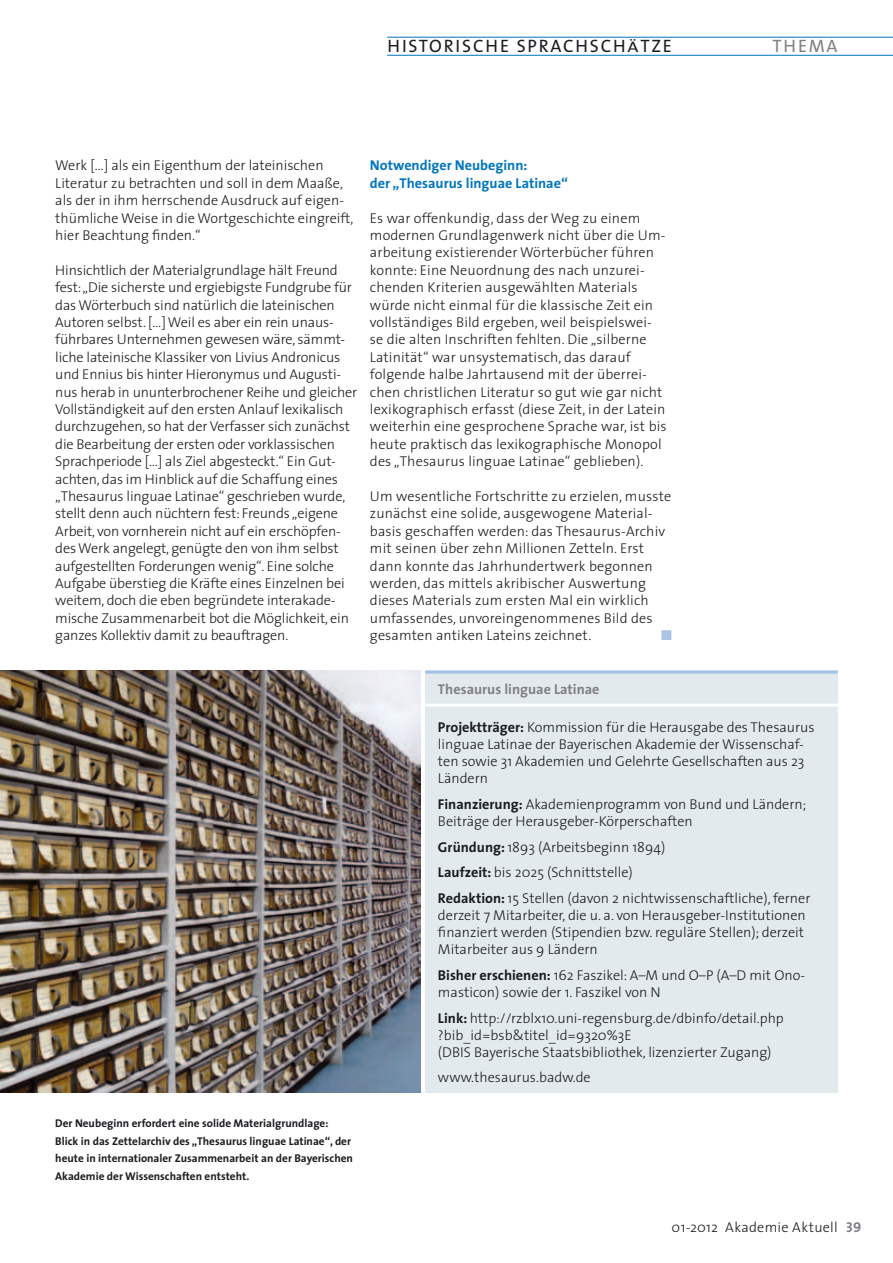
<style>
.page{position:relative;width:893px;height:1263px;background:#fff}
.page>*{position:absolute;margin:0;border:0;box-sizing:border-box;transform-origin:0 0}
.t1{font:18px "The Sans";letter-spacing:.1em;color:#1b1c20}
.t2{font:18px "The Sans";letter-spacing:.1em;color:#818084}
.t3{font:300 14.25px/17.4px "The Sans";color:#1b1c20}
.t4{font:700 14.25px/17.4px "The Sans";color:#0076be}
.t5{font:300 14.25px "The Sans";letter-spacing:.02em;color:#1b1c20}
.t6{font:700 14.25px "The Sans";color:#818084}
.t7{font:14.25px "Zapf Dingbats ITC";color:#acc3e5}
.t8{font:700 11.25px/17.4px "The Sans";color:#1b1c20}
.s1{font-size:15.3px}
.s2{font-weight:700}
.s3{font-family:"The Sans Bold Caps";font-weight:400;color:#818084}
</style>
<div class="page">
<hr style="left:387px;top:55px;width:506px;height:1px;background:#0076be">
<hr style="left:387px;top:37px;width:506px;height:1px;background:#0076be">
<div style="left:425px;top:671px;width:413px;height:422px;background:#e3eaee"></div>
<hr style="left:425px;top:671px;width:413px;height:3px;background:#a2c3e7">
<hr style="left:425px;top:704px;width:413px;height:3px;background:#fff">
<img style="left:0;top:671px;width:421px;height:422px">
<p class="t1" style="left:387px;top:31px;width:286px">H ISTORISCHE SPRACHSCH<span class="s1">Ä</span>TZE</p>
<p class="t2" style="left:772px;top:31px;width:67px">THEMA</p>
<p class="t3" style="left:55px;top:156px;width:300px">Werk […] als ein Eigenthum der lateinischen Literatur zu betrachten und soll in dem Maaße, als der in ihm herrschende Ausdruck auf eigen&shy;thümliche Weise in die Wortgeschichte eingreift, hier Beachtung finden.“</p>
<p class="t3" style="left:55px;top:261px;width:303px">Hinsichtlich der Materialgrundlage hält Freund fest: „Die sicherste und ergiebigste Fundgrube für das Wörterbuch sind natürlich die lateinischen Autoren selbst. […] Weil es aber ein rein unaus&shy;führbares Unternehmen gewesen wäre, sämmt&shy;liche lateinische Klassiker von Livius Andronicus und Ennius bis hinter Hieronymus und Augusti&shy;nus herab in ununterbrochener Reihe und gleicher Vollständigkeit auf den ersten Anlauf lexikalisch durchzugehen, so hat der Verfasser sich zunächst die Bearbeitung der ersten oder vorklassischen Sprachperiode […] als Ziel abgesteckt.“ Ein Gut&shy;achten, das im Hinblick auf die Schaffung eines „Thesaurus linguae Latinae“ geschrieben wurde, stellt denn auch nüchtern fest: Freunds „eigene Arbeit, von vornherein nicht auf ein erschöpfen&shy;des Werk angelegt, genügte den von ihm selbst aufgestellten Forderungen wenig“. Eine solche Aufgabe überstieg die Kräfte eines Einzelnen bei weitem, doch die eben begründete interakade&shy;mische Zusammenarbeit bot die Möglichkeit, ein ganzes Kollektiv damit zu beauftragen.</p>
<p class="t4" style="left:370px;top:156px;width:200px">Notwendiger Neubeginn:<br>der „Thesaurus linguae Latinae“</p>
<p class="t3" style="left:370px;top:209px;width:298px">Es war offenkundig, dass der Weg zu einem modernen Grundlagenwerk nicht über die Um&shy;arbeitung existierender Wörterbücher führen konnte: Eine Neuordnung des nach unzurei&shy;chenden Kriterien ausgewählten Materials würde nicht einmal für die klassische Zeit ein vollständiges Bild ergeben, weil beispielswei&shy;se die alten Inschriften fehlten. Die „silberne Latinität“ war unsystematisch, das darauf folgende halbe Jahrtausend mit der überrei&shy;chen christlichen Literatur so gut wie gar nicht lexikographisch erfasst (diese Zeit, in der Latein weiterhin eine gesprochene Sprache war, ist bis heute praktisch das lexikographische Monopol des „Thesaurus linguae Latinae“ geblieben).</p>
<p class="t3" style="left:370px;top:487px;width:303px">Um wesentliche Fortschritte zu erzielen, musste zunächst eine solide, ausgewogene Material&shy;basis geschaffen werden: das Thesaurus-Archiv mit seinen über zehn Millionen Zetteln. Erst dann konnte das Jahrhundertwerk begonnen werden, das mittels akribischer Auswertung dieses Materials zum ersten Mal ein wirklich umfassendes, unvoreingenommenes Bild des gesamten antiken Lateins zeichnet.</p>
<p class="t7" style="left:661px;top:628px;width:12px">■</p>
<p class="t8" style="left:55px;top:1115px;width:299px">Der Neubeginn erfordert eine solide Materialgrundlage:<br>Blick in das Zettelarchiv des „Thesaurus linguae Latinae“, der heute in internationaler Zusammenarbeit an der Bayerischen Akademie der Wissenschaften entsteht.</p>
<p class="t6" style="left:438px;top:677px;width:163px">Thesaurus linguae Latinae</p>
<p class="t3" style="left:438px;top:718px;width:378px"><span class="s2">Projektträger:</span> Kommission für die Herausgabe des Thesaurus linguae Latinae der Bayerischen Akademie der Wissenschaf&shy;ten sowie 31 Akademien und Gelehrte Gesellschaften aus 23<br>Ländern</p>
<p class="t3" style="left:438px;top:795px;width:370px"><span class="s2">Finanzierung:</span> Akademienprogramm von Bund und Ländern;<br>Beiträge der Herausgeber-Körperschaften</p>
<p class="t3" style="left:438px;top:833px;width:374px;line-height:25.7px"><span class="s2">Gründung:</span> 1893 (Arbeitsbeginn 1894)<br><span class="s2">Laufzeit:</span> bis 2025 (Schnittstelle)<br><span class="s2">Redaktion:</span> 15 Stellen (davon 2 nichtwissenschaftliche), ferner</p>
<p class="t3" style="left:438px;top:906px;width:369px;text-align:justify">derzeit 7 Mitarbeiter, die u. a. von Herausgeber-Institutionen finanziert werden (Stipendien bzw. reguläre Stellen); derzeit Mitarbeiter aus 9 Ländern</p>
<p class="t3" style="left:438px;top:966px;width:369px"><span class="s2">Bisher erschienen:</span> 162 Faszikel: A–M und O–P (A–D mit Ono&shy;masticon) sowie der 1. Faszikel von N</p>
<p class="t3" style="left:438px;top:1009px;width:347px"><span class="s2">Link:</span> http://rzblx10.uni-regensburg.de/dbinfo/detail.php ?bib_id=bsb&amp;titel_id=9320%3E<br>(DBIS Bayerische Staatsbibliothek, lizenzierter Zugang)</p>
<p class="t3" style="left:438px;top:1068px;width:154px">www.thesaurus.badw.de</p>
<p class="t5" style="left:671px;top:1215px;width:191px">01-2012 Akademie Aktuell <span class="s3">39</span></p>
</div>
